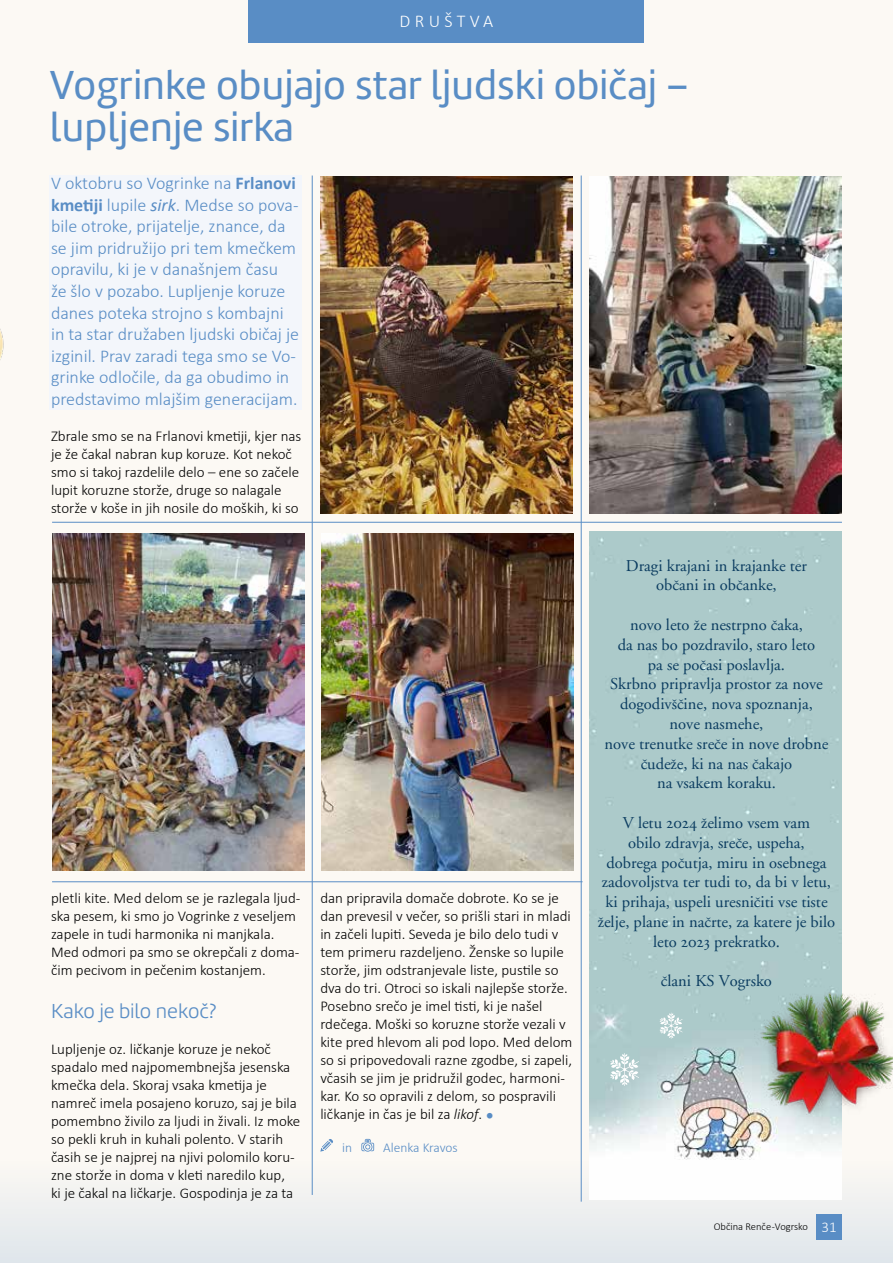
<style>
.page{position:relative;width:893px;height:1263px;background:#fcf9f4}
.page>*{position:absolute;margin:0;border:0;box-sizing:border-box;transform-origin:0 0}
.t1{font:42px/42px "Marine";letter-spacing:.005em;color:#598dc5}
.t2{font:300 21px "Marine";color:#598dc5}
.t3{font:300 18px/21.6px "Calibri";color:#598dc5}
.t4{font:300 18px "Calibri";letter-spacing:.24em;color:#fff}
.t5{font:italic 16.5px/19.8px "Tretji Dan";color:#0b3c60;text-align:center}
.t6{font:300 15px/18px "Calibri";color:#000}
.t7{font:300 13.5px "Calibri";letter-spacing:-.015em;color:#598dc5}
.t8{font:300 10.5px "Calibri";color:#000}
.s1{font-weight:700}
.s2{font-weight:400;font-style:italic}
.s3{font-style:italic}
.s4{font-size:15px;color:#fff}
</style>
<div class="page">
<div style="left:0;top:1140px;width:893px;height:123px;background:linear-gradient(to bottom,#fffbf5,#dfe6eb)"></div>
<hr style="left:0;top:1140px;width:1px;height:123px;background:#598dc5">
<div style="left:816px;top:1214px;width:26px;height:25px;background:#598dc5"></div>
<div style="left:249px;top:0;width:395px;height:43px;background:#598dc5"></div>
<div style="left:50px;top:176px;width:252px;height:234px;background:#f3f6fb"></div>
<img style="left:0;top:329px;width:4px;height:31px">
<img style="left:320px;top:177px;width:253px;height:336px">
<img style="left:590px;top:177px;width:252px;height:336px">
<img style="left:52px;top:534px;width:252px;height:336px">
<img style="left:321px;top:534px;width:253px;height:336px">
<svg style="left:320px;top:1139px;width:13px;height:13px"></svg>
<svg style="left:361px;top:1139px;width:13px;height:13px"></svg>
<img style="left:590px;top:531px;width:252px;height:668px">
<img style="left:755px;top:986px;width:138px;height:142px">
<hr style="left:312px;top:175px;width:1px;height:1020px;background:#598dc5">
<hr style="left:581px;top:175px;width:1px;height:1026px;background:#598dc5">
<hr style="left:52px;top:522px;width:790px;height:1px;background:#598dc5">
<hr style="left:52px;top:881px;width:531px;height:1px;background:#598dc5">
<svg style="left:610px;top:1053px;width:28px;height:33px"></svg>
<svg style="left:660px;top:1013px;width:22px;height:26px"></svg>
<p class="t4" style="left:400px;top:10px;width:95px">DRUŠTVA</p>
<h1 class="t1" style="left:50px;top:64px;width:641px">Vogrinke obujajo star ljudski običaj – lupljenje sirka</h1>
<p class="t3" style="left:51px;top:172px;width:250px">V oktobru so Vogrinke na <span class="s1">Frlanovi kmetiji</span> lupile <span class="s2">sirk</span>. Medse so pova&shy;bile otroke, prijatelje, znance, da se jim pridružijo pri tem kmečkem opravilu, ki je v današnjem času<br>že šlo v pozabo. Lupljenje koruze danes poteka strojno s kombajni in ta star družaben ljudski običaj je izginil. Prav zaradi tega smo se Vo&shy;grinke odločile, da ga obudimo in predstavimo mlajšim generacijam.</p>
<p class="t6" style="left:51px;top:427px;width:252px">Zbrale smo se na Frlanovi kmetiji, kjer nas je že čakal nabran kup koruze. Kot nekoč smo si takoj razdelile delo – ene so začele lupit koruzne storže, druge so nalagale storže v koše in jih nosile do moških, ki so</p>
<p class="t6" style="left:51px;top:889px;width:251px">pletli kite. Med delom se je razlegala ljud&shy;ska pesem, ki smo jo Vogrinke z veseljem zapele in tudi harmonika ni manjkala.<br>Med odmori pa smo se okrepčali z doma&shy;čim pecivom in pečenim kostanjem.</p>
<h2 class="t2" style="left:51px;top:998px;width:167px">Kako je bilo nekoč?</h2>
<p class="t6" style="left:51px;top:1040px;width:251px">Lupljenje oz. ličkanje koruze je nekoč spadalo med najpomembnejša jesenska kmečka dela. Skoraj vsaka kmetija je namreč imela posajeno koruzo, saj je bila pomembno živilo za ljudi in živali. Iz moke so pekli kruh in kuhali polento. V starih časih se je najprej na njivi polomilo koru&shy;zne storže in doma v kleti naredilo kup,<br>ki je čakal na ličkarje. Gospodinja je za ta</p>
<p class="t6" style="left:320px;top:889px;width:253px">dan pripravila domače dobrote. Ko se je dan prevesil v večer, so prišli stari in mladi in začeli lupiti. Seveda je bilo delo tudi v tem primeru razdeljeno. Ženske so lupile storže, jim odstranjevale liste, pustile so dva do tri. Otroci so iskali najlepše storže.<br>Posebno srečo je imel tisti, ki je našel rdečega. Moški so koruzne storže vezali v kite pred hlevom ali pod lopo. Med delom so si pripovedovali razne zgodbe, si zapeli, včasih se jim je pridružil godec, harmoni&shy;kar. Ko so opravili z delom, so pospravili ličkanje in čas je bil za <span class="s3">likof</span>.</p>
<p class="t7" style="left:342px;top:1139px;width:12px">in</p>
<p class="t7" style="left:383px;top:1139px;width:76px">Alenka Kravos</p>
<p class="t5" style="left:626px;top:556px;width:183px">Dragi krajani in krajanke ter občani in občanke,</p>
<p class="t5" style="left:605px;top:616px;width:225px">novo leto že nestrpno čaka,<br>da nas bo pozdravilo, staro leto<br>pa se počasi poslavlja.<br>Skrbno pripravlja prostor za nove dogodivščine, nova spoznanja, nove nasmehe,<br>nove trenutke sreče in nove drobne čudeže, ki na nas čakajo<br>na vsakem koraku.</p>
<p class="t5" style="left:598px;top:814px;width:239px">V letu 2024 želimo vsem vam<br>obilo zdravja, sreče, uspeha,<br>dobrega počutja, miru in osebnega zadovoljstva ter tudi to, da bi v letu, ki prihaja, uspeli uresničiti vse tiste želje, plane in načrte, za katere je bilo leto 2023 prekratko.</p>
<p class="t5" style="left:661px;top:972px;width:113px">člani KS Vogrsko</p>
<p class="t8" style="left:714px;top:1220px;width:125px">Občina Renče -Vogrsko <span class="s4">31</span></p>
</div>
